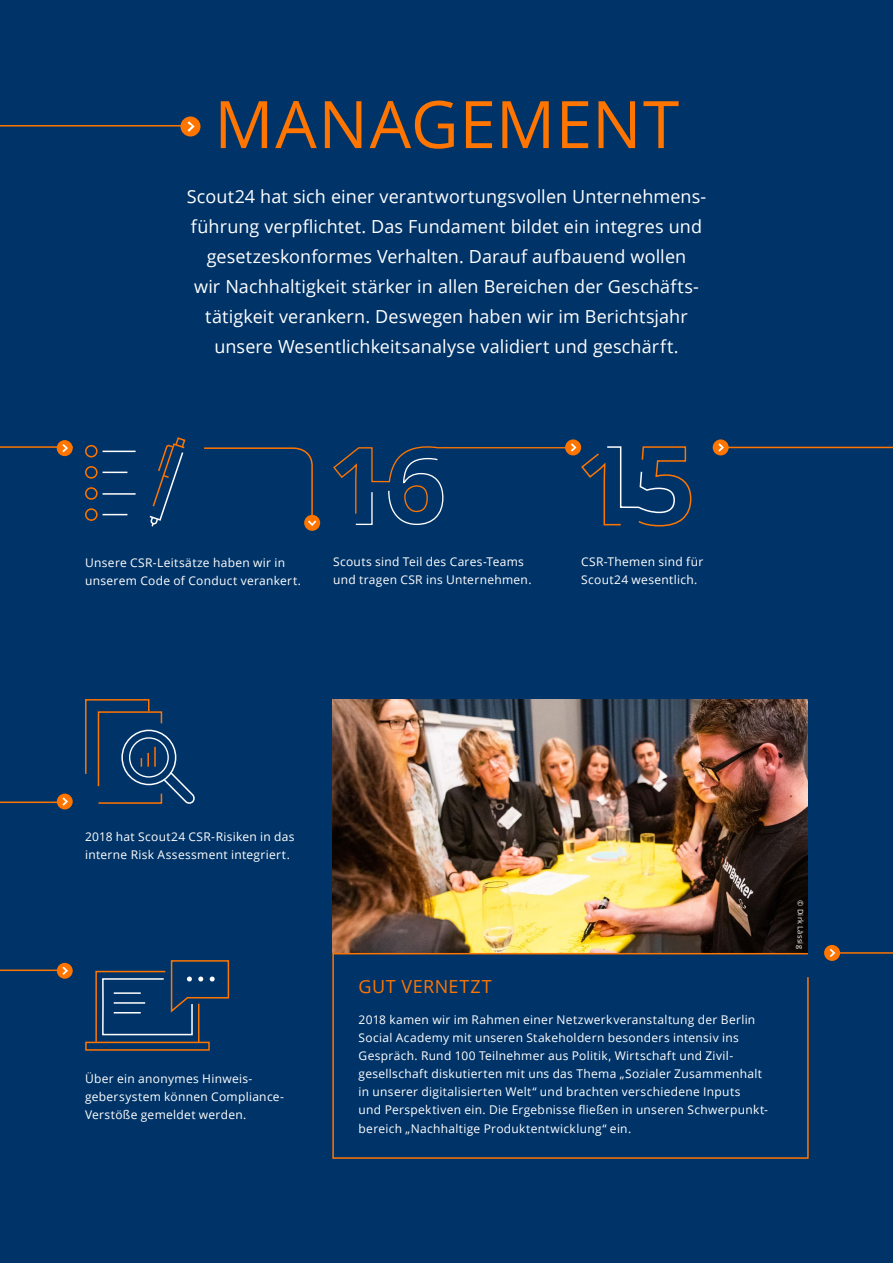
<style>
.page{position:relative;width:893px;height:1263px;background:#003468}
.page>*{position:absolute;margin:0;border:0;box-sizing:border-box;transform-origin:0 0}
.t1{font:65.55px "Open Sans";letter-spacing:.015em;color:#ff7500}
.t2{font:18px/30px "Open Sans";letter-spacing:.005em;color:#fff;text-align:center}
.t3{font:18px "Open Sans";letter-spacing:.035em;color:#ff7500}
.t4{font:12px/18px "Open Sans";letter-spacing:.025em;color:#fff}
.t5{font:7.5px "Open Sans";letter-spacing:.035em;color:#fff}
</style>
<div class="page">
<div style="left:180px;top:117px;width:20px;height:19px;background:#ff7500;border-radius:50%"></div>
<svg style="left:188px;top:121px;width:7px;height:11px"></svg>
<hr style="left:0;top:125px;width:191px;height:2px;background:#ff7500">
<hr style="left:0;top:446px;width:73px;height:2px;background:#ff7500">
<hr style="left:721px;top:447px;width:172px;height:1px;background:#ff7500">
<hr style="left:832px;top:952px;width:61px;height:2px;background:#ff7500">
<svg style="left:304px;top:515px;width:16px;height:16px"></svg>
<svg style="left:204px;top:447px;width:112px;height:79px"></svg>
<div style="left:713px;top:439px;width:16px;height:16px;background:#ff7500;border-radius:50%"></div>
<svg style="left:718px;top:443px;width:6px;height:9px"></svg>
<div style="left:824px;top:945px;width:16px;height:16px;background:#ff7500;border-radius:50%"></div>
<svg style="left:830px;top:949px;width:5px;height:8px"></svg>
<div style="left:57px;top:440px;width:16px;height:16px;background:#ff7500;border-radius:50%"></div>
<svg style="left:62px;top:444px;width:6px;height:8px"></svg>
<hr style="left:0;top:801px;width:63px;height:2px;background:#ff7500">
<div style="left:57px;top:794px;width:16px;height:15px;background:#ff7500;border-radius:50%"></div>
<svg style="left:62px;top:797px;width:6px;height:9px"></svg>
<hr style="left:0;top:969px;width:69px;height:2px;background:#ff7500">
<div style="left:57px;top:963px;width:16px;height:16px;background:#ff7500;border-radius:50%"></div>
<svg style="left:62px;top:967px;width:6px;height:8px"></svg>
<svg style="left:565px;top:439px;width:16px;height:16px"></svg>
<svg style="left:333px;top:443px;width:359px;height:84px"></svg>
<svg style="left:85px;top:699px;width:110px;height:105px"></svg>
<svg style="left:149px;top:437px;width:37px;height:90px"></svg>
<div style="left:85px;top:445px;width:13px;height:12px;border:2px solid #ff7500;border-radius:50%"></div>
<hr style="left:103px;top:451px;width:33px;height:1px;background:#fff">
<div style="left:85px;top:466px;width:13px;height:13px;border:2px solid #ff7500;border-radius:50%"></div>
<svg style="left:103px;top:472px;width:24px;height:1px"></svg>
<div style="left:85px;top:508px;width:13px;height:13px;border:2px solid #ff7500;border-radius:50%"></div>
<svg style="left:103px;top:514px;width:24px;height:1px"></svg>
<div style="left:85px;top:487px;width:13px;height:13px;border:2px solid #ff7500;border-radius:50%"></div>
<hr style="left:103px;top:493px;width:33px;height:2px;background:#fff">
<div style="left:85px;top:1042px;width:125px;height:9px;border:2px solid #ff7500"></div>
<svg style="left:95px;top:960px;width:135px;height:83px"></svg>
<img style="left:332px;top:699px;width:476px;height:253px">
<svg style="left:332px;top:952px;width:477px;height:207px"></svg>
<h1 class="t1" style="left:214px;top:79px;width:466px">MANAGEMENT</h1>
<p class="t2" style="left:187px;top:181px;width:521px">Scout24 hat sich einer verantwortungsvollen Unternehmens&shy;führung verpflichtet. Das Fundament bildet ein integres und gesetzeskonformes Verhalten. Darauf aufbauend wollen<br>wir Nachhaltigkeit stärker in allen Bereichen der Geschäfts&shy;tätigkeit verankern. Deswegen haben wir im Berichtsjahr unsere Wesentlichkeitsanalyse validiert und geschärft.</p>
<p class="t4" style="left:85px;top:553px;width:217px">Unsere CSR-Leitsätze haben wir in unserem Code of Conduct verankert.</p>
<p class="t4" style="left:333px;top:553px;width:200px">Scouts sind Teil des Cares-Teams und tragen CSR ins Unternehmen.</p>
<p class="t4" style="left:581px;top:553px;width:124px">CSR-Themen sind für<br>Scout24 wesentlich.</p>
<p class="t4" style="left:85px;top:827px;width:211px">2018 hat Scout24 CSR-Risiken in das interne Risk Assessment integriert.</p>
<p class="t4" style="left:85px;top:1069px;width:200px">Über ein anonymes Hinweis-- gebersystem können Compliance-<br>Verstöße gemeldet werden.</p>
<h2 class="t3" style="left:359px;top:974px;width:135px">GUT VERNETZT</h2>
<p class="t4" style="left:359px;top:1011px;width:411px">2018 kamen wir im Rahmen einer Netzwerkveranstaltung der Berlin Social Academy mit unseren Stakeholdern besonders intensiv ins Gespräch. Rund 100 Teilnehmer aus Politik, Wirtschaft und Zivil&shy;gesellschaft diskutierten mit uns das Thema „Sozialer Zusammenhalt in unserer digitalisierten Welt“ und brachten verschiedene Inputs<br>und Perspektiven ein. Die Ergebnisse fließen in unseren Schwerpunkt&shy;bereich „Nachhaltige Produktentwicklung“ ein.</p>
<p class="t5" style="left:806px;top:900px;width:50px;rotate:90deg">© Dirk Lässig</p>
</div>
